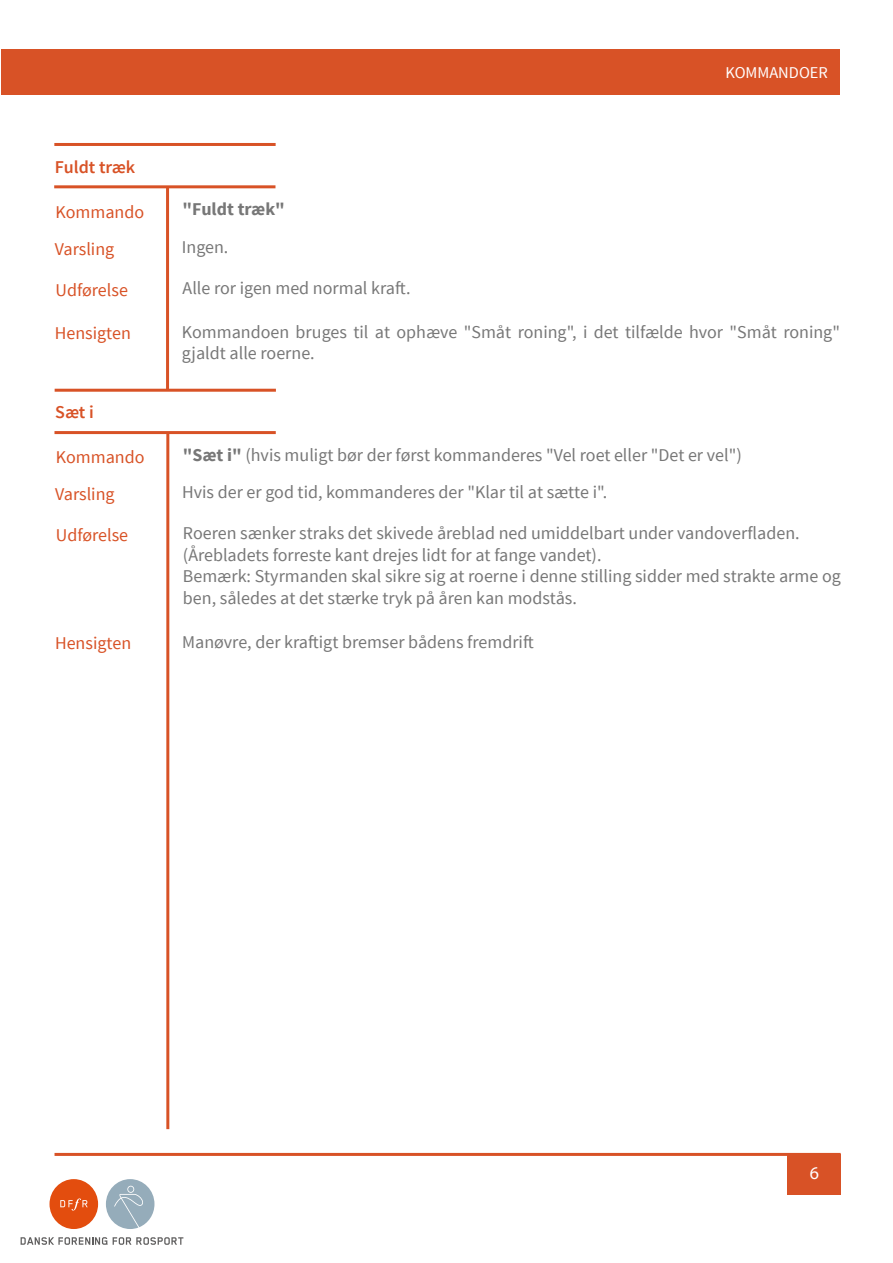
<style>
.page{position:relative;width:893px;height:1263px;background:#fff}
.page>*{position:absolute;margin:0;border:0;box-sizing:border-box;transform-origin:0 0}
.t1{font:18px/21.6px "Source Sans Pro";color:#777}
.t2{font:18px "Source Sans Pro";color:#d85226}
.t3{font:600 18px "Source Sans Pro";color:#d85226}
.t4{font:700 18px "Source Sans Pro";color:#777}
.t5{font:18px "Myriad Pro";color:#fff}
.t6{font:16.5px "Source Sans Pro";color:#fff}
.s1{font-weight:700}
</style>
<div class="page">
<hr style="left:55px;top:1153px;width:786px;height:3px;background:#d85226">
<div style="left:787px;top:1154px;width:54px;height:41px;background:#d85226"></div>
<svg style="left:21px;top:1237px;width:162px;height:8px"></svg>
<svg style="left:50px;top:1179px;width:48px;height:50px"></svg>
<svg style="left:106px;top:1179px;width:48px;height:50px"></svg>
<div style="left:1px;top:49px;width:838px;height:45px;background:#d85226"></div>
<hr style="left:54px;top:185px;width:221px;height:3px;background:#d85226">
<hr style="left:54px;top:143px;width:222px;height:3px;background:#d85226">
<hr style="left:166px;top:187px;width:3px;height:203px;background:#d85226">
<hr style="left:54px;top:431px;width:222px;height:3px;background:#d85226">
<hr style="left:55px;top:389px;width:221px;height:3px;background:#d85226">
<hr style="left:166px;top:433px;width:3px;height:696px;background:#d85226">
<p class="t6" style="left:726px;top:62px;width:104px">KOMMANDOER</p>
<p class="t3" style="left:55px;top:155px;width:82px">Fuldt træk</p>
<p class="t2" style="left:56px;top:200px;width:90px">Kommando</p>
<p class="t4" style="left:183px;top:198px;width:104px">"Fuldt træk"</p>
<p class="t2" style="left:55px;top:237px;width:61px">Varsling</p>
<p class="t1" style="left:182px;top:236px;width:48px">Ingen.</p>
<p class="t2" style="left:56px;top:278px;width:74px">Udførelse</p>
<p class="t1" style="left:183px;top:277px;width:229px">Alle ror igen med normal kraft.</p>
<p class="t2" style="left:55px;top:322px;width:78px">Hensigten</p>
<p class="t1" style="left:182px;top:321px;width:660px">Kommandoen bruges til at ophæve "Småt roning", i det tilfælde hvor "Småt roning" gjaldt alle roerne.</p>
<p class="t3" style="left:55px;top:401px;width:40px">Sæt i</p>
<p class="t2" style="left:56px;top:446px;width:90px">Kommando</p>
<p class="t1" style="left:183px;top:445px;width:560px"><span class="s1">"Sæt i"</span> (hvis muligt bør der først kommanderes "Vel roet eller "Det er vel")</p>
<p class="t2" style="left:55px;top:483px;width:61px">Varsling</p>
<p class="t1" style="left:182px;top:482px;width:427px">Hvis der er god tid, kommanderes der "Klar til at sætte i".</p>
<p class="t2" style="left:56px;top:524px;width:74px">Udførelse</p>
<p class="t1" style="left:183px;top:523px;width:659px">Roeren sænker straks det skivede åreblad ned umiddelbart under vandoverfladen. (Årebladets forreste kant drejes lidt for at fange vandet).<br>Bemærk: Styrmanden skal sikre sig at roerne i denne stilling sidder med strakte arme og ben, således at det stærke tryk på åren kan modstås.</p>
<p class="t2" style="left:55px;top:632px;width:78px">Hensigten</p>
<p class="t1" style="left:182px;top:632px;width:353px">Manøvre, der kraftigt bremser bådens fremdrift</p>
<p class="t5" style="left:810px;top:1162px;width:11px">6</p>
</div>
